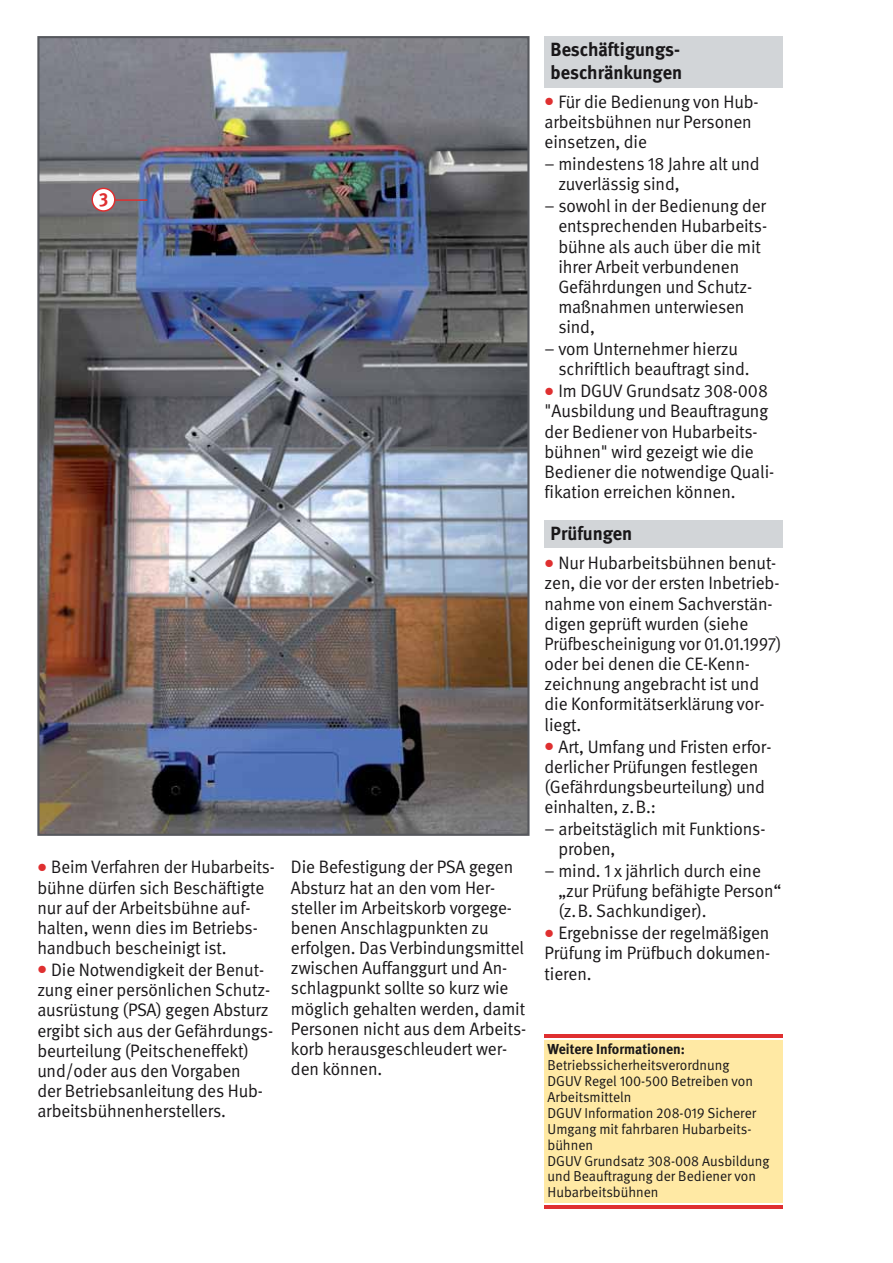
<style>
.page{position:relative;width:893px;height:1263px;background:#fff}
.page>*{position:absolute;margin:0;border:0;box-sizing:border-box;transform-origin:0 0}
.t1{font:700 19.05px/22.2px "DGUV Meta";color:#191719}
.t2{font:700 19.05px "DGUV Meta";color:#df2f30;scale:.9 1}
.t3{font:18px/20.1px "DGUV Meta";letter-spacing:-.005em;color:#191719}
.t4{font:18px/20.1px "DGUV Meta";letter-spacing:-.005em;color:#191719;scale:.95 1}
.t5{font:14.4px/15.9px "DGUV Meta";color:#191719}
.t6{font:700 14.4px "DGUV Meta";color:#191719}
</style>
<div class="page">
<div style="left:544px;top:1040px;width:239px;height:163px;background:#ffe9a4"></div>
<hr style="left:544px;top:1034px;width:239px;height:3px;background:#df2f30">
<hr style="left:544px;top:1206px;width:239px;height:3px;background:#df2f30">
<img style="left:40px;top:39px;width:486px;height:794px">
<div style="left:544px;top:36px;width:239px;height:51px;background:#d2d5d8"></div>
<div style="left:544px;top:521px;width:239px;height:27px;background:#d2d5d8"></div>
<hr style="left:102px;top:199px;width:45px;height:2px;background:#df2f30">
<svg style="left:91px;top:188px;width:25px;height:24px"></svg>
<div style="left:93px;top:189px;width:21px;height:21px;background:#fff;border-radius:50%"></div>
<p class="t2" style="left:99px;top:192px;width:12px">3</p>
<p class="t4" style="left:37px;top:859px;width:251px;text-indent:14px">Beim Verfahren der Hubarbeits - bühne dürfen sich Beschäftigte nur auf der Arbeitsbühne auf - halten, wenn dies im Betriebs&shy;handbuch bescheinigt ist.</p>
<p class="t3" style="left:37px;top:961px;width:237px;text-indent:14px">Die Notwendigkeit der Benut&shy;zung einer persönlichen Schutz&shy;ausrüstung (PSA) gegen Absturz ergibt sich aus der Gefährdungs&shy;beurteilung (Peitscheneffekt) und/oder aus den Vorgaben<br>der Betriebsanleitung des Hub - arbeitsbühnenherstellers.</p>
<p class="t3" style="left:291px;top:859px;width:237px">Die Befestigung der PSA gegen<br>Absturz hat an den vom Her - steller im Arbeitskorb vorgege&shy;benen Anschlagpunkten zu erfolgen. Das Verbindungsmittel zwischen Auffanggurt und An&shy;schlagpunkt sollte so kurz wie möglich gehalten werden, damit<br>Personen nicht aus dem Arbeits&shy;korb herausgeschleudert wer&shy;den können.</p>
<p class="t1" style="left:550px;top:40px;width:133px">Beschäftigungs&shy;beschränkungen</p>
<p class="t3" style="left:544px;top:93px;width:216px;text-indent:14px">Für die Bedienung von Hub - arbeitsbühnen nur Personen einsetzen, die</p>
<p class="t3" style="left:558px;top:155px;width:203px;text-indent:-14px">– mindestens 18 Jahre alt und zuverlässig sind,</p>
<p class="t3" style="left:558px;top:197px;width:210px;text-indent:-14px">– sowohl in der Bedienung der entsprechenden Hubarbeits&shy;bühne als auch über die mit ihrer Arbeit verbundenen<br>Gefährdungen und Schutz&shy;maßnahmen unterwiesen sind,</p>
<p class="t3" style="left:558px;top:340px;width:193px;text-indent:-14px">– vom Unternehmer hierzu schriftlich beauftragt sind.</p>
<p class="t3" style="left:544px;top:382px;width:231px;text-indent:14px">Im DGUV Grundsatz 308-008 "Ausbildung und Beauftragung der Bediener von Hubarbeits&shy;bühnen" wird gezeigt wie die<br>Bediener die notwendige Quali&shy;fikation erreichen können.</p>
<p class="t1" style="left:550px;top:524px;width:83px">Prüfungen</p>
<p class="t3" style="left:544px;top:554px;width:238px;text-indent:14px">Nur Hubarbeitsbühnen benut&shy;zen, die vor der ersten Inbetrieb&shy;nahme von einem Sachverstän&shy;digen geprüft wurden (siehe<br>Prüf bescheinigung vor 01.01.1997) oder bei denen die CE-Kenn&shy;zeichnung angebracht ist und die Konfor mitätserklärung vor&shy;liegt.</p>
<p class="t3" style="left:544px;top:738px;width:228px;text-indent:14px">Art, Umfang und Fristen erfor&shy;derlicher Prüfungen festlegen (Gefährdungsbeurteilung) und einhalten, z.B.:</p>
<p class="t3" style="left:558px;top:820px;width:209px;text-indent:-14px">– arbeitstäglich mit Funktions&shy;proben,</p>
<p class="t3" style="left:558px;top:862px;width:225px;text-indent:-14px">– mind. 1 x jährlich durch eine „zur Prüfung befähigte Person“ (z.B. Sachkundiger).</p>
<p class="t3" style="left:544px;top:924px;width:227px;text-align:justify;text-indent:14px">Ergebnisse der regelmäßigen Prüfung im Prüfbuch dokumen&shy;tieren.</p>
<p class="t6" style="left:547px;top:1044px;width:139px">Weitere Informationen:</p>
<p class="t5" style="left:547px;top:1058px;width:223px">Betriebssicherheitsverordnung<br>DGUV Regel 100-500 Betreiben von<br>Arbeitsmitteln<br>DGUV Information 208-019 Sicherer<br>Umgang mit fahrbaren Hubarbeits - bühnen<br>DGUV Grundsatz 308-008 Ausbildung und Beauftragung der Bediener von<br>Hubarbeitsbühnen</p>
</div>
